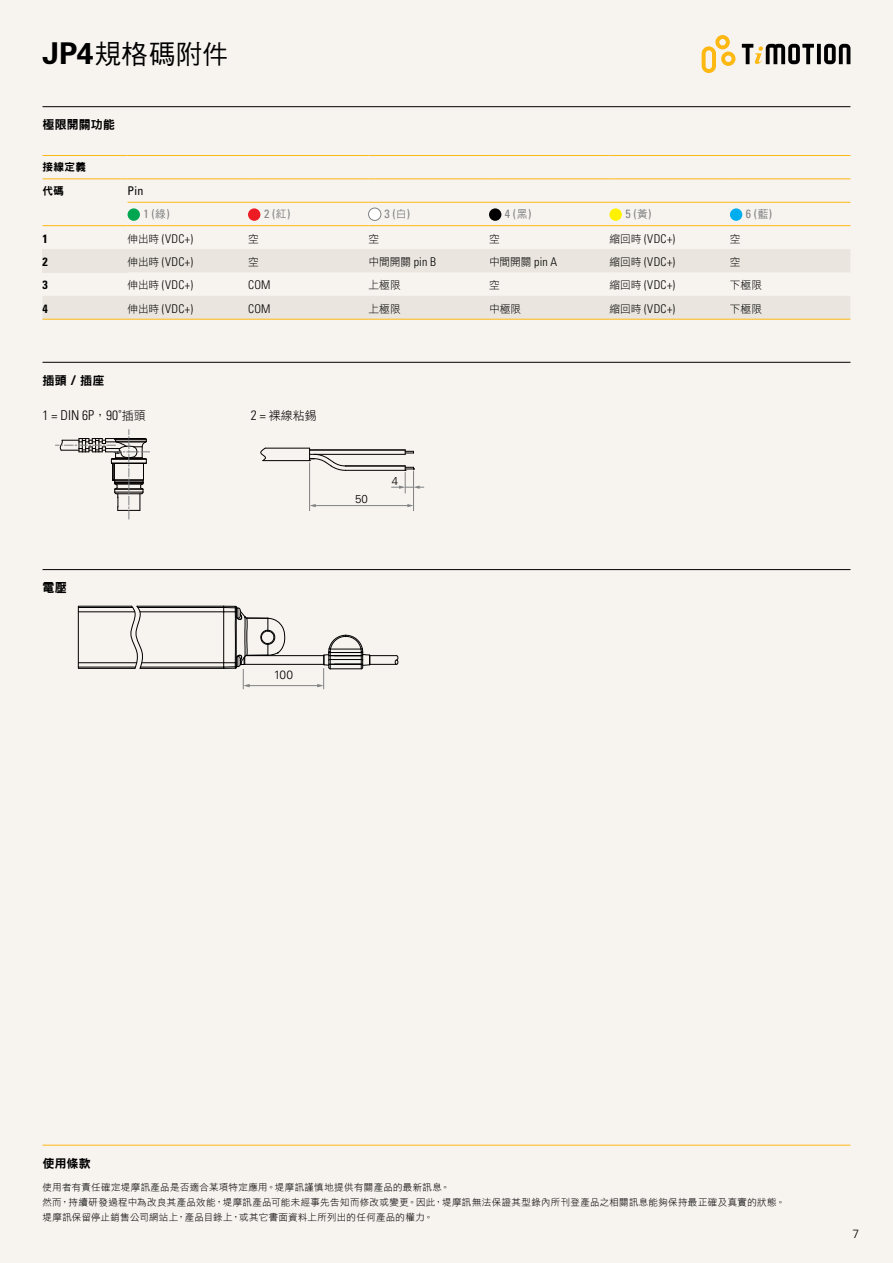
<style>
.page{position:relative;width:893px;height:1263px;background:#f7f3ef}
.page>*{position:absolute;margin:0;border:0;box-sizing:border-box;transform-origin:0 0}
.t1{font:26.7px "DF Hei W5 WIN BF";color:#000}
.t2{font:300 condensed 13.5px "Univers LT Std";color:#000}
.t3{font:300 condensed 12px "Univers LT Std";letter-spacing:.025em;color:#000}
.t4{font:condensed 12px "Univers LT Std";color:#808284}
.t5{font:12px "DFN Hei W9 WIN BF";letter-spacing:.01em;color:#000}
.t6{font:condensed 12px/23.4px "Univers LT Std";color:#000}
.t7{font:12px "DF Hei W3 WIN BF";color:#000}
.t8{font:300 12px "Univers LT Std";color:#000}
.t9{font:700 condensed 12px "Univers LT Std";color:#000}
.t10{font:300 11.55px "Univers LT Std";color:#000}
.t11{font:10.65px "DF Hei W3 WIN BF";letter-spacing:.005em;color:#000}
.t12{font:10.65px/23.4px "DFN Hei W9 WIN BF";letter-spacing:.03em;color:#000}
.t13{font:9.45px/15px "DF Hei W3 WIN BF";letter-spacing:.04em;color:#000}
.s1{font-family:"Univers LT Std";font-weight:700;font-size:30px}
.s2{color:#808284}
.s3{font-family:"DF Hei W5 WIN BF";font-stretch:normal;font-size:10.65px;color:#808284}
.s4{font-family:"DF Hei W5 WIN BF";font-stretch:normal;font-size:10.65px}
.s5{font-family:"DF Hei W3 WIN BF";font-weight:400;font-stretch:normal;font-size:10.65px}
.s6{font-family:"Univers LT Std";font-weight:300;font-stretch:condensed;font-size:12px}
.s7{font-family:"Univers LT Std";font-weight:700;font-size:13.5px}
.s8{font-family:"DF Hei W3 WIN BF";font-weight:400;font-stretch:normal;font-size:12px}
.s9{font-family:"Univers LT Std";font-weight:300;font-stretch:condensed;font-size:13.5px}
</style>
<div class="page">
<svg style="left:702px;top:35px;width:33px;height:38px"></svg>
<svg style="left:817px;top:44px;width:4px;height:20px"></svg>
<svg style="left:824px;top:44px;width:26px;height:20px"></svg>
<svg style="left:742px;top:44px;width:72px;height:20px"></svg>
<hr style="left:43px;top:106px;width:807px;height:1px;background:#000">
<svg style="left:43px;top:249px;width:807px;height:70px;fill:#eae6df"></svg>
<hr style="left:43px;top:225px;width:85px;height:1px;background:#fdb812">
<hr style="left:43px;top:155px;width:85px;height:1px;background:#fdb812">
<hr style="left:128px;top:155px;width:120px;height:1px;background:#fdb812">
<hr style="left:248px;top:155px;width:121px;height:1px;background:#fdb812">
<hr style="left:369px;top:155px;width:120px;height:1px;background:#fdb812">
<hr style="left:489px;top:155px;width:120px;height:1px;background:#fdb812">
<hr style="left:609px;top:155px;width:121px;height:1px;background:#fdb812">
<hr style="left:730px;top:155px;width:120px;height:1px;background:#fdb812">
<hr style="left:43px;top:179px;width:85px;height:1px;background:#fdb812">
<hr style="left:128px;top:179px;width:120px;height:1px;background:#fdb812">
<hr style="left:248px;top:179px;width:121px;height:1px;background:#fdb812">
<hr style="left:369px;top:179px;width:120px;height:1px;background:#fdb812">
<hr style="left:489px;top:179px;width:120px;height:1px;background:#fdb812">
<hr style="left:609px;top:179px;width:121px;height:1px;background:#fdb812">
<hr style="left:730px;top:179px;width:120px;height:1px;background:#fdb812">
<hr style="left:128px;top:202px;width:120px;height:1px;background:#fdb812">
<hr style="left:248px;top:202px;width:121px;height:1px;background:#fdb812">
<hr style="left:369px;top:202px;width:120px;height:1px;background:#fdb812">
<hr style="left:489px;top:202px;width:120px;height:1px;background:#fdb812">
<hr style="left:609px;top:202px;width:121px;height:1px;background:#fdb812">
<hr style="left:730px;top:202px;width:120px;height:1px;background:#fdb812">
<hr style="left:43px;top:319px;width:85px;height:1px;background:#fdb812">
<hr style="left:128px;top:225px;width:120px;height:1px;background:#fdb812">
<hr style="left:248px;top:225px;width:121px;height:1px;background:#fdb812">
<hr style="left:369px;top:225px;width:120px;height:1px;background:#fdb812">
<hr style="left:489px;top:225px;width:120px;height:1px;background:#fdb812">
<hr style="left:609px;top:225px;width:121px;height:1px;background:#fdb812">
<hr style="left:730px;top:225px;width:120px;height:1px;background:#fdb812">
<hr style="left:128px;top:319px;width:120px;height:1px;background:#fdb812">
<hr style="left:248px;top:319px;width:121px;height:1px;background:#fdb812">
<hr style="left:369px;top:319px;width:120px;height:1px;background:#fdb812">
<hr style="left:489px;top:319px;width:120px;height:1px;background:#fdb812">
<hr style="left:609px;top:319px;width:121px;height:1px;background:#fdb812">
<hr style="left:730px;top:319px;width:120px;height:1px;background:#fdb812">
<div style="left:248px;top:208px;width:12px;height:13px;background:#ed1b23;border-radius:50%"></div>
<div style="left:128px;top:208px;width:12px;height:13px;background:#00a650;border-radius:50%"></div>
<div style="left:369px;top:208px;width:12px;height:12px;background:#fff;border-radius:50%"></div>
<div style="left:368px;top:208px;width:13px;height:13px;border:1px solid #808284;border-radius:50%"></div>
<div style="left:489px;top:208px;width:12px;height:13px;background:#000;border-radius:50%"></div>
<div style="left:609px;top:208px;width:13px;height:13px;background:#fff200;border-radius:50%"></div>
<div style="left:730px;top:208px;width:12px;height:13px;background:#00aeef;border-radius:50%"></div>
<hr style="left:43px;top:362px;width:807px;height:1px;background:#000">
<hr style="left:43px;top:569px;width:807px;height:1px;background:#000">
<hr style="left:43px;top:1145px;width:807px;height:1px;background:#fdb812">
<svg style="left:55px;top:429px;width:95px;height:90px"></svg>
<hr style="left:265px;top:448px;width:45px;height:1px;background:#030000">
<hr style="left:263px;top:460px;width:47px;height:1px;background:#030000">
<svg style="left:260px;top:448px;width:6px;height:13px"></svg>
<hr style="left:345px;top:470px;width:60px;height:1px;background:#030000">
<hr style="left:345px;top:466px;width:60px;height:1px;background:#030000">
<hr style="left:310px;top:450px;width:95px;height:1px;background:#030000">
<hr style="left:310px;top:454px;width:95px;height:1px;background:#030000">
<svg style="left:405px;top:450px;width:9px;height:4px"></svg>
<svg style="left:309px;top:448px;width:37px;height:23px"></svg>
<hr style="left:309px;top:463px;width:1px;height:48px;background:#808284">
<hr style="left:413px;top:471px;width:1px;height:40px;background:#808284">
<hr style="left:315px;top:505px;width:93px;height:1px;background:#808284">
<svg style="left:310px;top:504px;width:6px;height:3px"></svg>
<svg style="left:407px;top:504px;width:6px;height:3px"></svg>
<svg style="left:392px;top:466px;width:32px;height:27px"></svg>
<hr style="left:246px;top:655px;width:78px;height:1px;background:#000">
<hr style="left:140px;top:668px;width:84px;height:1px;background:#000">
<hr style="left:137px;top:606px;width:87px;height:1px;background:#000">
<hr style="left:142px;top:662px;width:82px;height:1px;background:#000">
<hr style="left:140px;top:611px;width:84px;height:1px;background:#000">
<hr style="left:141px;top:667px;width:83px;height:1px;background:#000">
<hr style="left:138px;top:607px;width:86px;height:1px;background:#000">
<svg style="left:78px;top:606px;width:66px;height:63px"></svg>
<hr style="left:78px;top:662px;width:59px;height:1px;background:#000">
<hr style="left:78px;top:611px;width:57px;height:1px;background:#000">
<hr style="left:78px;top:667px;width:57px;height:1px;background:#000">
<hr style="left:78px;top:607px;width:55px;height:1px;background:#000">
<hr style="left:244px;top:664px;width:80px;height:1px;background:#000">
<hr style="left:248px;top:685px;width:70px;height:1px;background:#808284">
<svg style="left:317px;top:635px;width:81px;height:54px"></svg>
<svg style="left:223px;top:606px;width:62px;height:83px"></svg>
<h1 class="t1" style="left:43px;top:40px;width:187px"><span class="s1">JP4</span>規格碼附件</h1>
<p class="t5" style="left:43px;top:119px;width:74px">極限開關功能</p>
<p class="t12" style="left:43px;top:155px;width:45px">接線定義代碼</p>
<p class="t6" style="left:144px;top:179px;width:28px;text-indent:-16px">Pin<br><span class="s2">1 (</span><span class="s3">綠</span><span class="s2">)</span></p>
<p class="t4" style="left:264px;top:206px;width:28px">2 (<span class="s4">紅</span>)</p>
<p class="t4" style="left:384px;top:206px;width:27px">3 (<span class="s4">白</span>)</p>
<p class="t4" style="left:505px;top:206px;width:28px">4 (<span class="s4">黑</span>)</p>
<p class="t4" style="left:625px;top:206px;width:28px">5 (<span class="s4">黃</span>)</p>
<p class="t4" style="left:746px;top:206px;width:28px">6 (<span class="s4">藍</span>)</p>
<p class="t9" style="left:43px;top:231px;width:7px">1</p>
<p class="t3" style="left:128px;top:231px;width:67px"><span class="s5">伸出時</span> (VDC+)</p>
<p class="t11" style="left:248px;top:233px;width:12px">空</p>
<p class="t11" style="left:369px;top:233px;width:12px">空</p>
<p class="t11" style="left:489px;top:233px;width:12px">空</p>
<p class="t3" style="left:609px;top:231px;width:67px"><span class="s5">縮回時</span> (VDC+)</p>
<p class="t11" style="left:730px;top:233px;width:12px">空</p>
<p class="t9" style="left:43px;top:254px;width:7px">2</p>
<p class="t3" style="left:128px;top:255px;width:67px"><span class="s5">伸出時</span> (VDC+)</p>
<p class="t11" style="left:248px;top:256px;width:12px">空</p>
<p class="t11" style="left:369px;top:256px;width:69px">中間開關 <span class="s6">pin B</span></p>
<p class="t11" style="left:489px;top:256px;width:70px">中間開關 <span class="s6">pin A</span></p>
<p class="t3" style="left:609px;top:255px;width:67px"><span class="s5">縮回時</span> (VDC+)</p>
<p class="t11" style="left:730px;top:256px;width:12px">空</p>
<p class="t9" style="left:43px;top:278px;width:7px">3</p>
<p class="t3" style="left:128px;top:278px;width:67px"><span class="s5">伸出時</span> (VDC+)</p>
<p class="t3" style="left:248px;top:278px;width:24px">COM</p>
<p class="t11" style="left:369px;top:280px;width:34px">上極限</p>
<p class="t11" style="left:489px;top:280px;width:12px">空</p>
<p class="t3" style="left:609px;top:278px;width:67px"><span class="s5">縮回時</span> (VDC+)</p>
<p class="t11" style="left:730px;top:280px;width:34px">下極限</p>
<p class="t9" style="left:43px;top:301px;width:7px">4</p>
<p class="t3" style="left:128px;top:301px;width:67px"><span class="s5">伸出時</span> (VDC+)</p>
<p class="t3" style="left:248px;top:301px;width:24px">COM</p>
<p class="t11" style="left:369px;top:303px;width:34px">上極限</p>
<p class="t11" style="left:489px;top:303px;width:34px">中極限</p>
<p class="t3" style="left:609px;top:301px;width:67px"><span class="s5">縮回時</span> (VDC+)</p>
<p class="t11" style="left:730px;top:303px;width:34px">下極限</p>
<p class="t5" style="left:43px;top:374px;width:63px">插頭 <span class="s7">/</span> 插座</p>
<h2 class="t2" style="left:43px;top:408px;width:105px">1 = DIN 6P<span class="s8">，</span>90˚<span class="s8">插頭</span></h2>
<p class="t7" style="left:251px;top:410px;width:67px"><span class="s9">2 =</span> 裸線粘錫</p>
<p class="t5" style="left:43px;top:581px;width:26px">電壓</p>
<p class="t8" style="left:274px;top:667px;width:21px">100</p>
<p class="t10" style="left:355px;top:492px;width:14px">50</p>
<p class="t10" style="left:392px;top:474px;width:8px">4</p>
<p class="t5" style="left:43px;top:1157px;width:50px">使用條款</p>
<p class="t13" style="left:43px;top:1180px;width:744px">使用者有責任確定堤摩訊產品是否適合某項特定應用。堤摩訊謹慎地提供有關產品的最新訊息。<br>然而，持續研發過程中為改良其產品效能，堤摩訊產品可能未經事先告知而修改或變更。因此，堤摩訊無法保證其型錄內所刊登產品之相關訊息能夠保持最正確及真實的狀態。堤摩訊保留停止銷售公司網站上，產品目錄上，或其它書面資料上所列出的任何產品的權力。</p>
<p class="t8" style="left:852px;top:1226px;width:8px">7</p>
</div>
